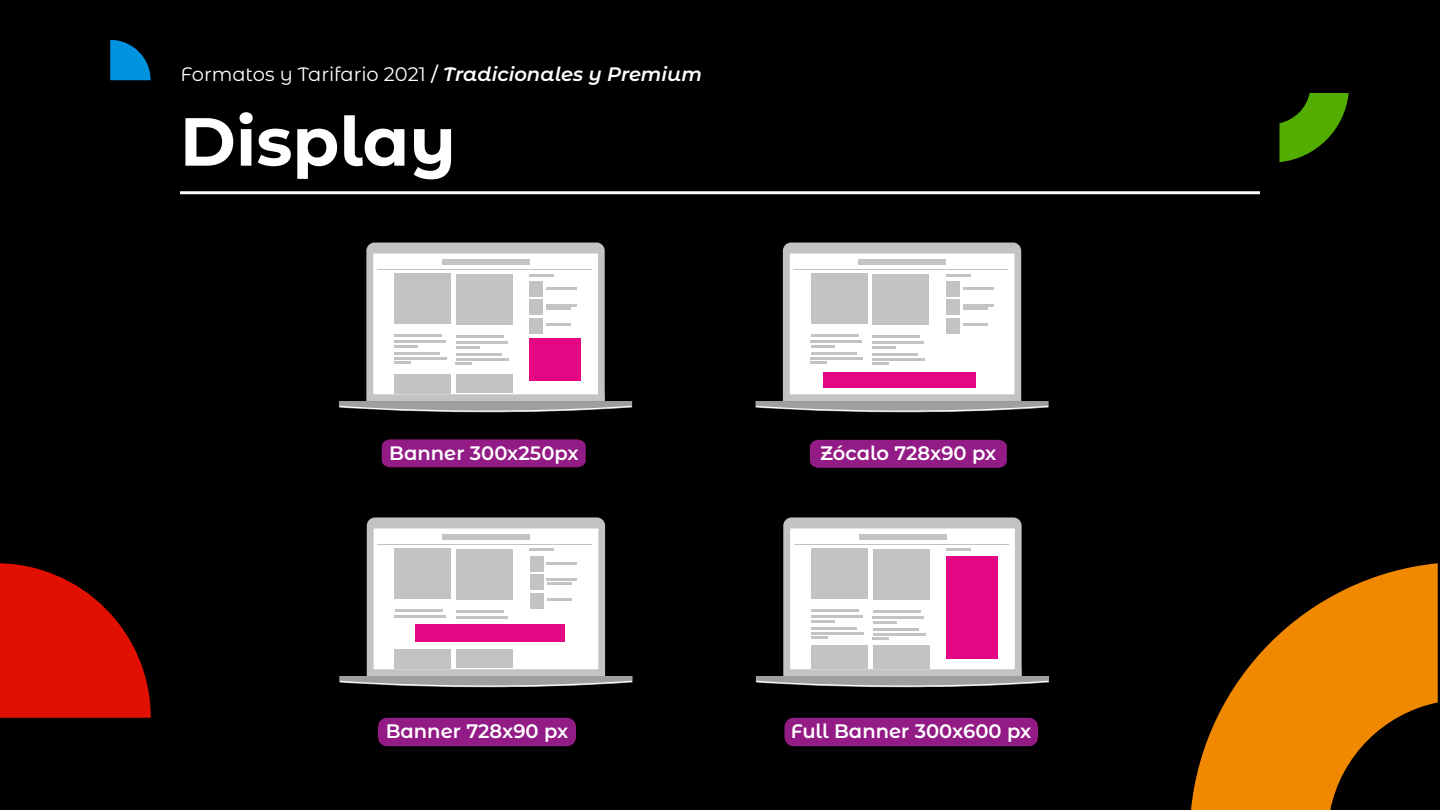
<style>
.page{position:relative;width:1440px;height:810px;background:#000}
.page>*{position:absolute;margin:0;border:0;box-sizing:border-box;transform-origin:0 0}
.t1{font:700 67.95px "Montserrat Alternates";color:#fff}
.t2{font:600 19.5px "Montserrat Alternates";color:#fff}
.t3{font:19.5px "Montserrat Alternates";color:#fff}
.s1{font-weight:500}
.s2{font-weight:600;font-style:italic}
</style>
<div class="page">
<div style="left:382px;top:439px;width:204px;height:28px;background:#931b85"></div>
<svg style="left:110px;top:40px;width:41px;height:40px"></svg>
<svg style="left:1280px;top:93px;width:69px;height:69px"></svg>
<svg style="left:0;top:563px;width:151px;height:155px"></svg>
<svg style="left:1191px;top:563px;width:247px;height:247px;fill:#f08800"></svg>
<hr style="left:180px;top:191px;width:1080px;height:3px;background:#fff">
<div style="left:810px;top:440px;width:197px;height:28px;background:#931b85"></div>
<div style="left:784px;top:718px;width:254px;height:28px;background:#931b85;border-radius:9px"></div>
<div style="left:378px;top:718px;width:198px;height:28px;background:#931b85;border-radius:9px"></div>
<svg style="left:339px;top:243px;width:293px;height:169px"></svg>
<div style="left:456px;top:274px;width:57px;height:51px;background:#c4c2c2"></div>
<hr style="left:456px;top:335px;width:48px;height:3px;background:#c4c2c2">
<hr style="left:456px;top:341px;width:51px;height:3px;background:#c4c2c2">
<hr style="left:456px;top:346px;width:24px;height:3px;background:#c4c2c2">
<hr style="left:456px;top:353px;width:46px;height:3px;background:#c4c2c2">
<hr style="left:456px;top:358px;width:52px;height:3px;background:#c4c2c2">
<hr style="left:456px;top:362px;width:16px;height:3px;background:#c4c2c2">
<div style="left:394px;top:374px;width:57px;height:19px;background:#c4c2c2"></div>
<div style="left:456px;top:374px;width:57px;height:19px;background:#c4c2c2"></div>
<hr style="left:529px;top:274px;width:25px;height:2px;background:#c4c2c2">
<hr style="left:546px;top:287px;width:31px;height:2px;background:#c4c2c2">
<hr style="left:546px;top:304px;width:31px;height:2px;background:#c4c2c2">
<hr style="left:546px;top:307px;width:25px;height:3px;background:#c4c2c2">
<hr style="left:546px;top:324px;width:25px;height:2px;background:#c4c2c2">
<div style="left:529px;top:282px;width:14px;height:15px;background:#c4c2c2"></div>
<div style="left:529px;top:300px;width:14px;height:15px;background:#c4c2c2"></div>
<div style="left:529px;top:319px;width:14px;height:15px;background:#c4c2c2"></div>
<svg style="left:755px;top:243px;width:294px;height:169px"></svg>
<div style="left:872px;top:274px;width:57px;height:51px;background:#c4c2c2"></div>
<hr style="left:872px;top:335px;width:48px;height:3px;background:#c4c2c2">
<hr style="left:872px;top:341px;width:52px;height:3px;background:#c4c2c2">
<hr style="left:872px;top:346px;width:24px;height:3px;background:#c4c2c2">
<hr style="left:872px;top:353px;width:46px;height:3px;background:#c4c2c2">
<hr style="left:872px;top:358px;width:53px;height:3px;background:#c4c2c2">
<hr style="left:872px;top:362px;width:17px;height:3px;background:#c4c2c2">
<hr style="left:946px;top:274px;width:24px;height:2px;background:#c4c2c2">
<hr style="left:963px;top:287px;width:30px;height:2px;background:#c4c2c2">
<hr style="left:963px;top:304px;width:30px;height:2px;background:#c4c2c2">
<hr style="left:963px;top:307px;width:25px;height:3px;background:#c4c2c2">
<hr style="left:963px;top:324px;width:25px;height:2px;background:#c4c2c2">
<div style="left:946px;top:282px;width:14px;height:15px;background:#c4c2c2"></div>
<div style="left:946px;top:300px;width:14px;height:15px;background:#c4c2c2"></div>
<div style="left:946px;top:319px;width:14px;height:15px;background:#c4c2c2"></div>
<div style="left:823px;top:372px;width:152px;height:16px;background:#e40682"></div>
<svg style="left:339px;top:517px;width:294px;height:170px"></svg>
<hr style="left:377px;top:544px;width:215px;height:1px;background:#c4c2c2">
<div style="left:443px;top:534px;width:87px;height:6px;background:#c4c2c2"></div>
<div style="left:395px;top:549px;width:56px;height:50px;background:#c4c2c2"></div>
<hr style="left:395px;top:609px;width:48px;height:3px;background:#c4c2c2">
<hr style="left:395px;top:615px;width:51px;height:3px;background:#c4c2c2">
<div style="left:456px;top:549px;width:57px;height:51px;background:#c4c2c2"></div>
<hr style="left:456px;top:610px;width:48px;height:3px;background:#c4c2c2">
<hr style="left:456px;top:616px;width:52px;height:3px;background:#c4c2c2">
<div style="left:395px;top:649px;width:56px;height:19px;background:#c4c2c2"></div>
<div style="left:456px;top:649px;width:57px;height:19px;background:#c4c2c2"></div>
<hr style="left:530px;top:549px;width:24px;height:2px;background:#c4c2c2">
<hr style="left:547px;top:562px;width:30px;height:2px;background:#c4c2c2">
<hr style="left:547px;top:579px;width:30px;height:2px;background:#c4c2c2">
<hr style="left:547px;top:582px;width:25px;height:3px;background:#c4c2c2">
<hr style="left:547px;top:598px;width:25px;height:3px;background:#c4c2c2">
<div style="left:530px;top:557px;width:14px;height:15px;background:#c4c2c2"></div>
<div style="left:530px;top:575px;width:14px;height:15px;background:#c4c2c2"></div>
<div style="left:530px;top:594px;width:14px;height:15px;background:#c4c2c2"></div>
<svg style="left:756px;top:517px;width:293px;height:170px"></svg>
<div style="left:873px;top:549px;width:57px;height:51px;background:#c4c2c2"></div>
<hr style="left:873px;top:610px;width:48px;height:3px;background:#c4c2c2">
<hr style="left:873px;top:616px;width:51px;height:3px;background:#c4c2c2">
<hr style="left:873px;top:621px;width:24px;height:3px;background:#c4c2c2">
<hr style="left:873px;top:628px;width:46px;height:3px;background:#c4c2c2">
<hr style="left:873px;top:633px;width:52px;height:3px;background:#c4c2c2">
<hr style="left:873px;top:637px;width:16px;height:3px;background:#c4c2c2">
<hr style="left:946px;top:549px;width:25px;height:2px;background:#c4c2c2">
<div style="left:946px;top:556px;width:52px;height:103px;background:#e40682"></div>
<div style="left:811px;top:645px;width:57px;height:24px;background:#c4c2c2"></div>
<div style="left:873px;top:645px;width:57px;height:24px;background:#c4c2c2"></div>
<div style="left:415px;top:624px;width:149px;height:17px;background:#e40682"></div>
<p class="t3" style="left:181px;top:60px;width:523px">Formatos y Tarifario 2021 <span class="s1">/</span> <span class="s2">Tradicionales y Premium</span></p>
<h1 class="t1" style="left:180px;top:93px;width:278px">Display</h1>
<p class="t2" style="left:389px;top:439px;width:191px">Banner 300x250px</p>
<p class="t2" style="left:820px;top:439px;width:178px">Zócalo 728x90 px</p>
<p class="t2" style="left:386px;top:717px;width:184px">Banner 728x90 px</p>
<p class="t2" style="left:791px;top:717px;width:242px">Full Banner 300x600 px</p>
</div>
